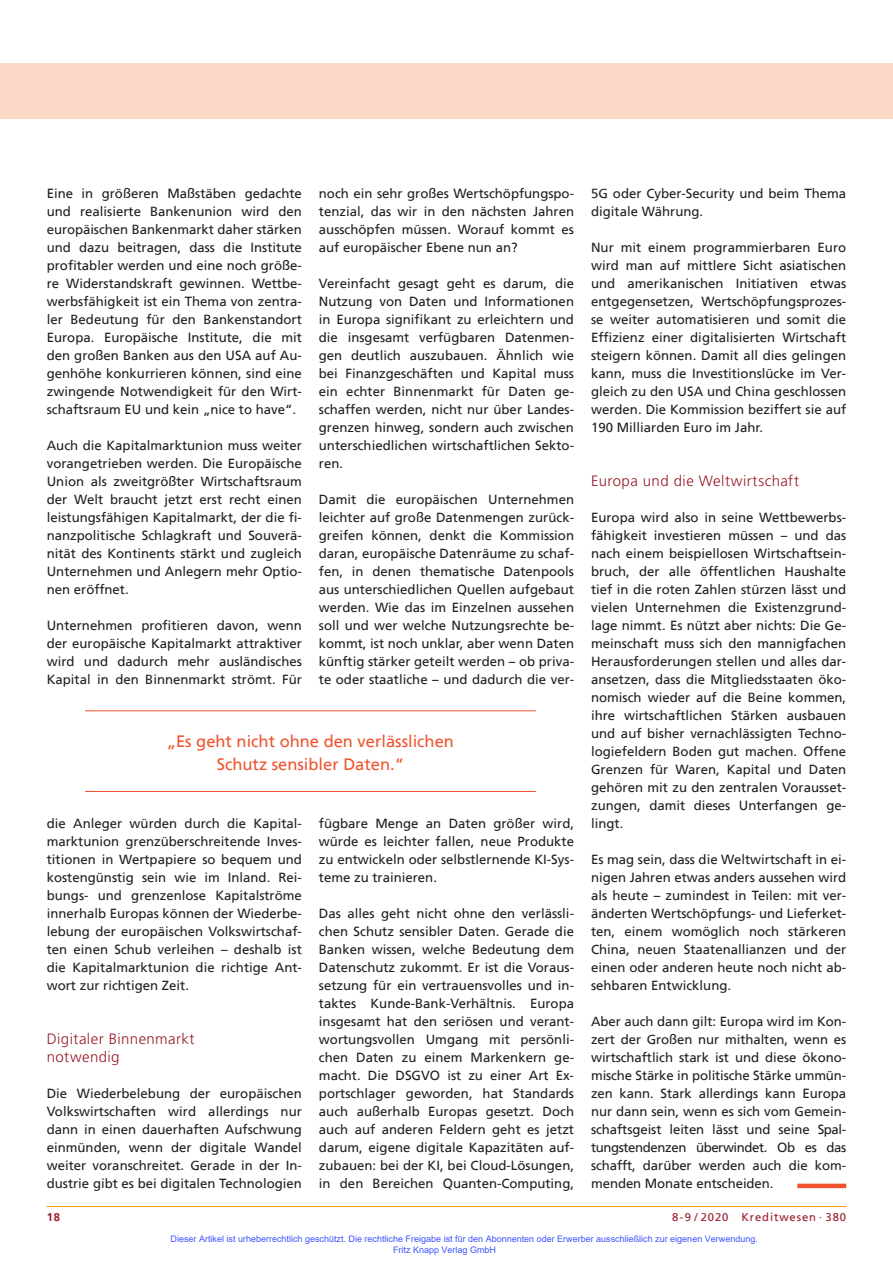
<style>
.page{position:relative;width:893px;height:1263px;background:#fff}
.page>*{position:absolute;margin:0;border:0;box-sizing:border-box;transform-origin:0 0}
.t1{font:16.5px/22.5px "Frutiger";color:#f0542e;text-align:center}
.t2{font:300 15px/18px "Frutiger";letter-spacing:.025em;color:#981a26}
.t3{font:13.2px/18px "Frutiger";color:#231f20;text-align:justify}
.t4{font:11.25px "Frutiger";letter-spacing:.08em;color:#981a26}
.t5{font:700 11.25px "Frutiger";color:#981a26}
.t6{font:9px/10.8px "Arial";color:#4054ff}
</style>
<div class="page">
<div style="left:0;top:64px;width:893px;height:55px;background:#fcd9c7"></div>
<hr style="left:47px;top:1206px;width:799px;height:1px;background:#f1a31e">
<div style="left:797px;top:1183px;width:49px;height:5px;background:#f0542e"></div>
<hr style="left:85px;top:710px;width:451px;height:1px;background:#f0542e">
<hr style="left:85px;top:791px;width:451px;height:1px;background:#f0542e">
<p class="t3" style="left:47px;top:185px;width:257px">Eine in größeren Maßstäben gedachte und realisierte Bankenunion wird den europäischen Bankenmarkt daher stärken und dazu beitragen, dass die Institute profitabler werden und eine noch größe&shy;re Widerstandskraft gewinnen. Wettbe&shy;werbsfähigkeit ist ein Thema von zentra&shy;ler Bedeutung für den Bankenstandort Europa. Europäische Institute, die mit den großen Banken aus den USA auf Au&shy;genhöhe konkurrieren können, sind eine zwingende Notwendigkeit für den Wirt&shy;schaftsraum EU und kein „nice to have“.</p>
<p class="t3" style="left:47px;top:437px;width:257px">Auch die Kapitalmarktunion muss weiter vorangetrieben werden. Die Europäische Union als zweitgrößter Wirtschaftsraum der Welt braucht jetzt erst recht einen leistungsfähigen Kapitalmarkt, der die fi&shy;nanzpolitische Schlagkraft und Souverä&shy;nität des Kontinents stärkt und zugleich Unternehmen und Anlegern mehr Optio&shy;nen eröffnet.</p>
<p class="t3" style="left:47px;top:617px;width:257px">Unternehmen profitieren davon, wenn der europäische Kapitalmarkt attraktiver wird und dadurch mehr ausländisches Kapital in den Binnenmarkt strömt. Für</p>
<p class="t3" style="left:319px;top:185px;width:257px">noch ein sehr großes Wertschöpfungspo&shy;tenzial, das wir in den nächsten Jahren ausschöpfen müssen. Worauf kommt es auf europäischer Ebene nun an?</p>
<p class="t3" style="left:319px;top:275px;width:257px">Vereinfacht gesagt geht es darum, die Nutzung von Daten und Informationen in Europa signifikant zu erleichtern und die insgesamt verfügbaren Datenmen&shy;gen deutlich auszubauen. Ähnlich wie bei Finanzgeschäften und Kapital muss ein echter Binnenmarkt für Daten ge&shy;schaffen werden, nicht nur über Landes&shy;grenzen hinweg, sondern auch zwischen unterschiedlichen wirtschaftlichen Sekto&shy;ren.</p>
<p class="t3" style="left:319px;top:491px;width:257px">Damit die europäischen Unternehmen leichter auf große Datenmengen zurück&shy;greifen können, denkt die Kommission daran, europäische Datenräume zu schaf&shy;fen, in denen thematische Datenpools aus unterschiedlichen Quellen aufgebaut werden. Wie das im Einzelnen aussehen soll und wer welche Nutzungsrechte be&shy;kommt, ist noch unklar, aber wenn Daten künftig stärker geteilt werden – ob priva&shy;te oder staatliche – und dadurch die ver-</p>
<p class="t1" style="left:167px;top:731px;width:288px">„Es geht nicht ohne den verlässlichen<br>Schutz sensibler Daten.“</p>
<p class="t3" style="left:47px;top:815px;width:257px">die Anleger würden durch die Kapital&shy;marktunion grenzüberschreitende Inves&shy;titionen in Wertpapiere so bequem und kostengünstig sein wie im Inland. Rei&shy;bungs- und grenzenlose Kapitalströme innerhalb Europas können der Wiederbe&shy;lebung der europäischen Volkswirtschaf&shy;ten einen Schub verleihen – deshalb ist die Kapitalmarktunion die richtige Ant&shy;wort zur richtigen Zeit.</p>
<p class="t2" style="left:47px;top:1030px;width:149px">Digitaler Binnenmarkt notwendig</p>
<p class="t3" style="left:47px;top:1085px;width:257px">Die Wiederbelebung der europäischen Volkswirtschaften wird allerdings nur dann in einen dauerhaften Aufschwung einmünden, wenn der digitale Wandel weiter voranschreitet. Gerade in der In&shy;dustrie gibt es bei digitalen Technologien</p>
<p class="t3" style="left:319px;top:815px;width:257px">fügbare Menge an Daten größer wird, würde es leichter fallen, neue Produkte zu entwickeln oder selbstlernende KI-Sys&shy;teme zu trainieren.</p>
<p class="t3" style="left:319px;top:905px;width:257px">Das alles geht nicht ohne den verlässli&shy;chen Schutz sensibler Daten. Gerade die Banken wissen, welche Bedeutung dem Datenschutz zukommt. Er ist die Voraus&shy;setzung für ein vertrauensvolles und in&shy;taktes Kunde-Bank-Verhältnis. Europa insgesamt hat den seriösen und verant&shy;wortungsvollen Umgang mit persönli&shy;chen Daten zu einem Markenkern ge&shy;macht. Die DSGVO ist zu einer Art Ex&shy;portschlager geworden, hat Standards auch außerhalb Europas gesetzt. Doch auch auf anderen Feldern geht es jetzt darum, eigene digitale Kapazitäten auf&shy;zubauen: bei der KI, bei Cloud-Lösungen, in den Bereichen Quanten-Computing,</p>
<p class="t3" style="left:591px;top:185px;width:257px">5G oder Cyber-Security und beim Thema digitale Währung.</p>
<p class="t3" style="left:591px;top:239px;width:257px">Nur mit einem programmierbaren Euro wird man auf mittlere Sicht asiatischen und amerikanischen Initiativen etwas entgegensetzen, Wertschöpfungsprozes&shy;se weiter automatisieren und somit die Effizienz einer digitalisierten Wirtschaft steigern können. Damit all dies gelingen kann, muss die Investitionslücke im Ver&shy;gleich zu den USA und China geschlossen werden. Die Kommission beziffert sie auf 190 Milliarden Euro im Jahr.</p>
<p class="t2" style="left:591px;top:472px;width:209px">Europa und die Weltwirtschaft</p>
<p class="t3" style="left:591px;top:509px;width:257px">Europa wird also in seine Wettbewerbs&shy;fähigkeit investieren müssen – und das nach einem beispiellosen Wirtschaftsein&shy;bruch, der alle öffentlichen Haushalte tief in die roten Zahlen stürzen lässt und vielen Unternehmen die Existenzgrund&shy;lage nimmt. Es nützt aber nichts: Die Ge&shy;meinschaft muss sich den mannigfachen Herausforderungen stellen und alles dar&shy;ansetzen, dass die Mitgliedsstaaten öko&shy;nomisch wieder auf die Beine kommen, ihre wirtschaftlichen Stärken ausbauen und auf bisher vernachlässigten Techno&shy;logiefeldern Boden gut machen. Offene Grenzen für Waren, Kapital und Daten gehören mit zu den zentralen Vorausset&shy;zungen, damit dieses Unterfangen ge&shy;lingt.</p>
<p class="t3" style="left:591px;top:851px;width:257px">Es mag sein, dass die Weltwirtschaft in ei&shy;nigen Jahren etwas anders aussehen wird als heute – zumindest in Teilen: mit ver&shy;änderten Wertschöpfungs- und Lieferket&shy;ten, einem womöglich noch stärkeren China, neuen Staatenallianzen und der einen oder anderen heute noch nicht ab&shy;sehbaren Entwicklung.</p>
<p class="t3" style="left:591px;top:1013px;width:257px">Aber auch dann gilt: Europa wird im Kon&shy;zert der Großen nur mithalten, wenn es wirtschaftlich stark ist und diese ökono&shy;mische Stärke in politische Stärke ummün&shy;zen kann. Stark allerdings kann Europa nur dann sein, wenn es sich vom Gemein&shy;schaftsgeist leiten lässt und seine Spal&shy;tungstendenzen überwindet. Ob es das schafft, darüber werden auch die kom&shy;menden Monate entscheiden.</p>
<p class="t5" style="left:47px;top:1211px;width:15px">18</p>
<p class="t4" style="left:672px;top:1211px;width:176px">8-9 / 2020 Kreditwesen · 380</p>
<p class="t6" style="left:393px;top:1233px;width:366px;text-indent:-223px">Dieser Artikel ist urheberrechtlich geschützt. Die rechtliche Freigabe ist für den Abonnenten oder Erwerber ausschließlich zur eigenen Verwendung.<br>Fritz Knapp Verlag GmbH</p>
</div>
